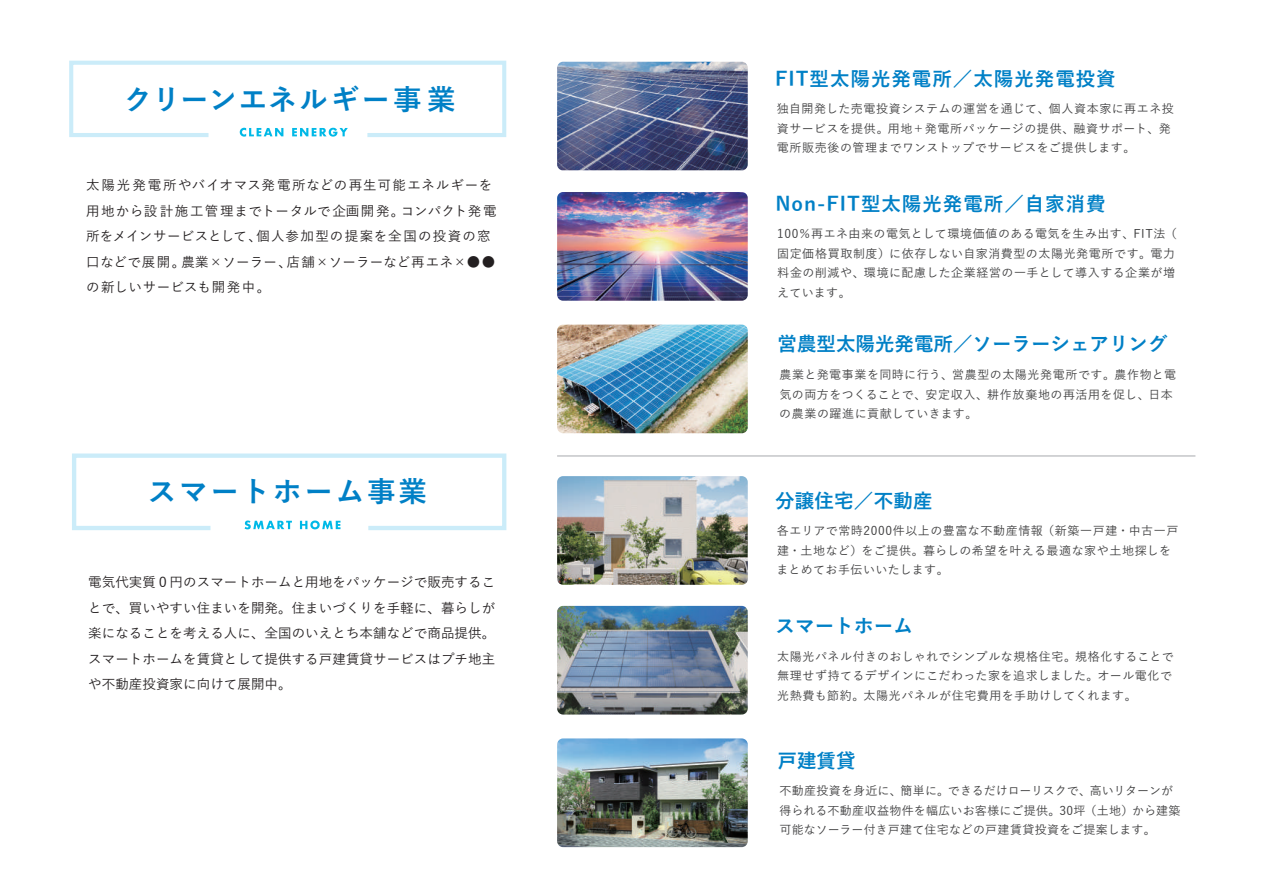
<style>
.page{position:relative;width:1263px;height:893px;background:#fff}
.page>*{position:absolute;margin:0;border:0;box-sizing:border-box;transform-origin:0 0}
.t1{font:700 28.5px "Yu Gothic";letter-spacing:.065em;color:#0080c6}
.t2{font:700 28.5px "Yu Gothic";letter-spacing:.1em;color:#0080c6}
.t3{font:700 19.5px "Yu Gothic";letter-spacing:.01em;color:#0080c6}
.t4{font:700 19.5px "Yu Gothic";letter-spacing:.05em;color:#0080c6}
.t5{font:500 13.5px/25.5px "Yu Gothic";letter-spacing:.025em;color:#231f20;text-align:justify}
.t6{font:500 13.5px/25.5px "Yu Gothic";letter-spacing:.055em;color:#231f20}
.t7{font:500 12px/19.5px "Yu Gothic";letter-spacing:.035em;color:#3e3e3f}
.t8{font:500 12px/19.5px "Yu Gothic";letter-spacing:.015em;color:#3e3e3f}
</style>
<div class="page">
<svg style="left:69px;top:61px;width:437px;height:76px"></svg>
<svg style="left:72px;top:453px;width:434px;height:77px"></svg>
<hr style="left:557px;top:456px;width:638px;height:1px;background:#a8a9ad">
<img style="left:557px;top:62px;width:191px;height:108px">
<img style="left:557px;top:192px;width:191px;height:109px">
<img style="left:557px;top:325px;width:191px;height:108px">
<img style="left:557px;top:476px;width:191px;height:109px">
<img style="left:557px;top:606px;width:191px;height:109px">
<img style="left:557px;top:738px;width:191px;height:109px">
<h1 class="t1" style="left:124px;top:84px;width:333px">クリーンエネルギー事業</h1>
<p class="t6" style="left:86px;top:171px;width:412px">太陽光発電所やバイオマス発電所などの再生可能エネルギーを用地から設計施工管理までトータルで企画開発。コンパクト発電所をメインサービスとして、個人参加型の提案を全国の投資の窓口などで展開。農業×ソーラー、店舗×ソーラーなど再エネ×●●の新しいサービスも開発中。</p>
<h1 class="t2" style="left:148px;top:475px;width:281px">スマートホーム事業</h1>
<p class="t5" style="left:88px;top:568px;width:408px">電気代実質０円のスマートホームと用地をパッケージで販売することで、買いやすい住まいを開発。住まいづくりを手軽に、暮らしが楽になることを考える人に、全国のいえとち本舗などで商品提供。スマートホームを賃貸として提供する戸建賃貸サービスはプチ地主や不動産投資家に向けて展開中。</p>
<h2 class="t4" style="left:775px;top:67px;width:342px">FIT型太陽光発電所／太陽光発電投資</h2>
<p class="t7" style="left:777px;top:97px;width:398px">独自開発した売電投資システムの運営を通じて、個人資本家に再エネ投資サービスを提供。用地＋発電所パッケージの提供、融資サポート、発電所販売後の管理までワンストップでサービスをご提供します。</p>
<h2 class="t4" style="left:775px;top:193px;width:332px">Non-FIT型太陽光発電所／自家消費</h2>
<p class="t7" style="left:777px;top:223px;width:401px">100％再エネ由来の電気として環境価値のある電気を生み出す、FIT法（固定価格買取制度）に依存しない自家消費型の太陽光発電所です。電力料金の削減や、環境に配慮した企業経営の一手として導入する企業が増えています。</p>
<h2 class="t3" style="left:777px;top:333px;width:391px">営農型太陽光発電所／ソーラーシェアリング</h2>
<p class="t7" style="left:779px;top:363px;width:398px">農業と発電事業を同時に行う、営農型の太陽光発電所です。農作物と電気の両方をつくることで、安定収入、耕作放棄地の再活用を促し、日本の農業の躍進に貢献していきます。</p>
<h2 class="t3" style="left:775px;top:489px;width:159px">分譲住宅／不動産</h2>
<p class="t7" style="left:777px;top:520px;width:403px">各エリアで常時2000件以上の豊富な不動産情報（新築一戸建・中古一戸建・土地など）をご提供。暮らしの希望を叶える最適な家や土地探しをまとめてお手伝いいたします。</p>
<h2 class="t3" style="left:775px;top:615px;width:139px">スマートホーム</h2>
<p class="t7" style="left:777px;top:645px;width:398px">太陽光パネル付きのおしゃれでシンプルな規格住宅。規格化することで無理せず持てるデザインにこだわった家を追求しました。オール電化で光熱費も節約。太陽光パネルが住宅費用を手助けしてくれます。</p>
<h2 class="t3" style="left:777px;top:749px;width:79px">戸建賃貸</h2>
<p class="t8" style="left:779px;top:779px;width:403px">不動産投資を身近に、簡単に。できるだけローリスクで、高いリターンが得られる不動産収益物件を幅広いお客様にご提供。30坪（土地）から建築可能なソーラー付き戸建て住宅などの戸建賃貸投資をご提案します。</p>
</div>
